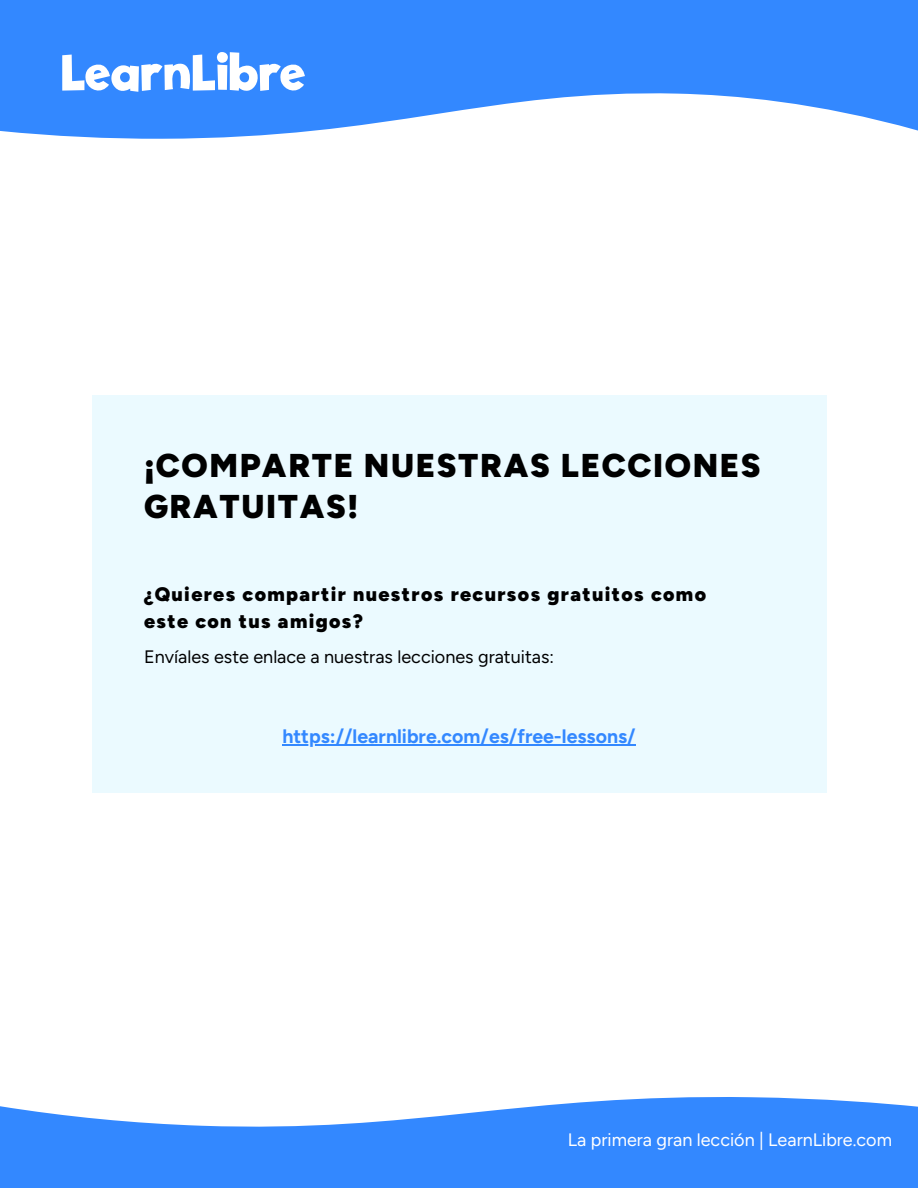
<style>
.page{position:relative;width:918px;height:1188px;background:#fff}
.page>*{position:absolute;margin:0;border:0;box-sizing:border-box;transform-origin:0 0}
.t1{font:900 33px/40.5px "Figtree";letter-spacing:.05em;color:#000}
.t2{font:900 19.5px/27px "Figtree";letter-spacing:.07em;color:#000}
.t3{font:700 19.5px "Figtree";color:#38f}
.t4{font:18px "Figtree";color:#000}
.t5{font:18px "Figtree";color:#fff}
</style>
<div class="page">
<svg style="left:0;top:119px;width:918px;height:20px"></svg>
<svg style="left:0;top:0;width:918px;height:119px;background:#4391ff"></svg>
<svg style="left:0;top:1097px;width:918px;height:91px;fill:#38f"></svg>
<svg style="left:62px;top:52px;width:243px;height:39px"></svg>
<div style="left:92px;top:395px;width:734px;height:398px;background:#ebfaff"></div>
<hr style="left:282px;top:744px;width:354px;height:1px;background:#38f">
<h2 class="t1" style="left:144px;top:445px;width:618px">¡COMPARTE NUESTRAS LECCIONES<br>GRATUITAS!</h2>
<h2 class="t2" style="left:144px;top:580px;width:564px">¿Quieres compartir nuestros recursos gratuitos como este con tus amigos?</h2>
<h1 class="t4" style="left:144px;top:646px;width:411px">Envíales este enlace a nuestras lecciones gratuitas:</h1>
<p class="t3" style="left:282px;top:724px;width:355px">https://learnlibre.com/es/free-lessons/</p>
<p class="t5" style="left:568px;top:1129px;width:326px">La primera gran lección | LearnLibre.com</p>
</div>
